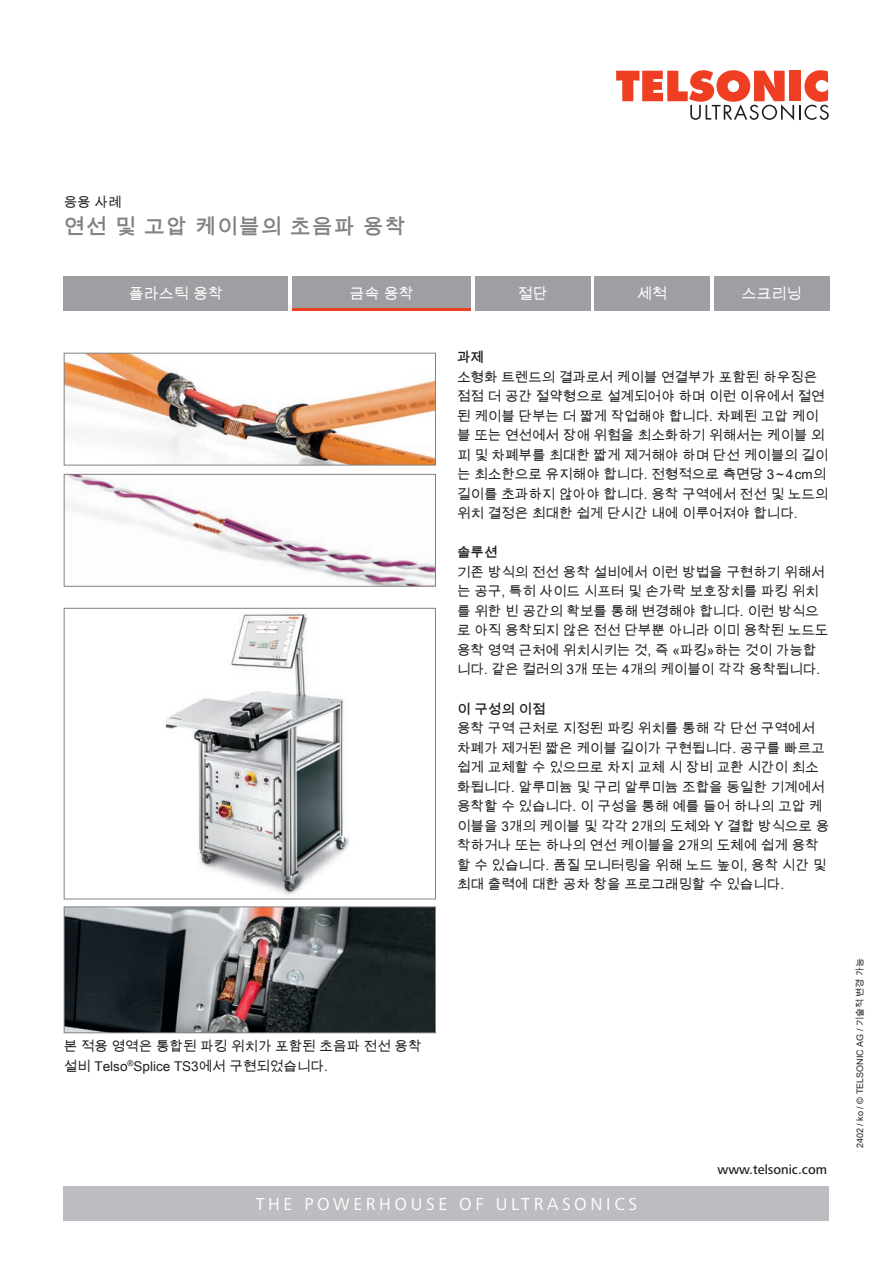
<style>
.page{position:relative;width:893px;height:1263px;background:#fff}
.page>*{position:absolute;margin:0;border:0;box-sizing:border-box;transform-origin:0 0}
.Haupttitel_grau{font:700 21px "Arial Unicode MS";letter-spacing:.05em;color:#808285}
.t1{font:18px "Frutiger Next LTW1 G";letter-spacing:.2em;color:#fff}
.Portfoliotitel{font:15px "Arial Unicode MS";color:#fff}
.Lauftext_9_13pt{font:13.5px/19.5px "Arial Unicode MS";color:#231f20}
.Lauftext_9_13pt__medium{font:13.5px/19.5px "Arial Unicode MS";color:#231f20}
.t2{font:500 13.5px "Frutiger Next LTW1 G";color:#231f20}
.Lauftext_9_13pt__medium-2{font:700 13.5px "Arial Unicode MS";color:#231f20}
.Subtitel_schwarz{font:13.5px "Arial Unicode MS";color:#231f20}
.Version_6_7pt{font:9px "Arial Unicode MS";color:#231f20}
</style>
<div class="page">
<div style="left:64px;top:276px;width:224px;height:34px;background:#9d9fa2"></div>
<div style="left:292px;top:276px;width:179px;height:34px;background:#9d9fa2"></div>
<div style="left:475px;top:276px;width:115px;height:34px;background:#9d9fa2"></div>
<div style="left:595px;top:276px;width:115px;height:34px;background:#9d9fa2"></div>
<div style="left:714px;top:276px;width:115px;height:34px;background:#9d9fa2"></div>
<hr style="left:292px;top:308px;width:179px;height:2px;background:#ef3e22">
<svg style="left:616px;top:70px;width:213px;height:50px"></svg>
<div style="left:64px;top:1186px;width:765px;height:34px;background:#bcbdc0"></div>
<img style="left:63px;top:352px;width:373px;height:114px">
<svg style="left:63px;top:474px;width:373px;height:113px"></svg>
<svg style="left:63px;top:607px;width:373px;height:293px"></svg>
<svg style="left:63px;top:906px;width:373px;height:127px;background:#4d4f52"></svg>
<p class="Subtitel_schwarz" style="left:64px;top:192px;width:59px">응용 사례</p>
<p class="Haupttitel_grau" style="left:64px;top:211px;width:344px">연선 및 고압 케이블의 초음파 용착</p>
<p class="Portfoliotitel" style="left:129px;top:283px;width:96px">플라스틱 용착</p>
<p class="Portfoliotitel" style="left:350px;top:283px;width:66px">금속 용착</p>
<p class="Portfoliotitel" style="left:518px;top:283px;width:31px">절단</p>
<p class="Portfoliotitel" style="left:637px;top:283px;width:31px">세척</p>
<p class="Portfoliotitel" style="left:742px;top:283px;width:62px">스크리닝</p>
<p class="Lauftext_9_13pt__medium-2" style="left:457px;top:348px;width:28px">과제</p>
<p class="Lauftext_9_13pt__medium" style="left:457px;top:367px;width:373px">소형화 트렌드의 결과로서 케이블 연결부가 포함된 하우징은 점점 더 공간 절약형으로 설계되어야 하며 이런 이유에서 절연 된 케이블 단부는 더 짧게 작업해야 합니다. 차폐된 고압 케이 블 또는 연선에서 장애 위험을 최소화하기 위해서는 케이블 외 피 및 차폐부를 최대한 짧게 제거해야 하며 단선 케이블의 길이 는 최소한으로 유지해야 합니다. 전형적으로 측면당 3~4cm의 길이를 초과하지 않아야 합니다. 용착 구역에서 전선 및 노드의 위치 결정은 최대한 쉽게 단시간 내에 이루어져야 합니다.</p>
<p class="Lauftext_9_13pt__medium-2" style="left:457px;top:543px;width:42px">솔루션</p>
<p class="Lauftext_9_13pt" style="left:457px;top:562px;width:373px">기존 방식의 전선 용착 설비에서 이런 방법을 구현하기 위해서 는 공구, 특히 사이드 시프터 및 손가락 보호장치를 파킹 위치 를 위한 빈 공간의 확보를 통해 변경해야 합니다. 이런 방식으 로 아직 용착되지 않은 전선 단부뿐 아니라 이미 용착된 노드도 용착 영역 근처에 위치시키는 것, 즉 «파킹»하는 것이 가능합 니다. 같은 컬러의 3개 또는 4개의 케이블이 각각 용착됩니다.</p>
<p class="Lauftext_9_13pt__medium-2" style="left:457px;top:699px;width:90px">이 구성의 이점</p>
<p class="Lauftext_9_13pt" style="left:457px;top:718px;width:374px">용착 구역 근처로 지정된 파킹 위치를 통해 각 단선 구역에서 차폐가 제거된 짧은 케이블 길이가 구현됩니다. 공구를 빠르고 쉽게 교체할 수 있으므로 차지 교체 시 장비 교환 시간이 최소 화됩니다. 알루미늄 및 구리 알루미늄 조합을 동일한 기계에서 용착할 수 있습니다. 이 구성을 통해 예를 들어 하나의 고압 케 이블을 3개의 케이블 및 각각 2개의 도체와 Y 결합 방식으로 용 착하거나 또는 하나의 연선 케이블을 2개의 도체에 쉽게 용착 할 수 있습니다. 품질 모니터링을 위해 노드 높이, 용착 시간 및 최대 출력에 대한 공차 창을 프로그래밍할 수 있습니다.</p>
<p class="Lauftext_9_13pt" style="left:64px;top:1036px;width:359px">본 적용 영역은 통합된 파킹 위치가 포함된 초음파 전선 용착 설비 Telso<sup>®</sup>Splice TS3에서 구현되었습니다.</p>
<h2 class="t1" style="left:256px;top:1194px;width:383px">THE POWERHOUSE OF ULTRASONICS</h2>
<p class="t2" style="left:717px;top:1161px;width:111px">www.telsonic.com</p>
<p class="Version_6_7pt" style="left:853px;top:1148px;width:191px;rotate:-90deg">2402 / ko / © TELSONIC AG / 기술적 변경 가능</p>
</div>
